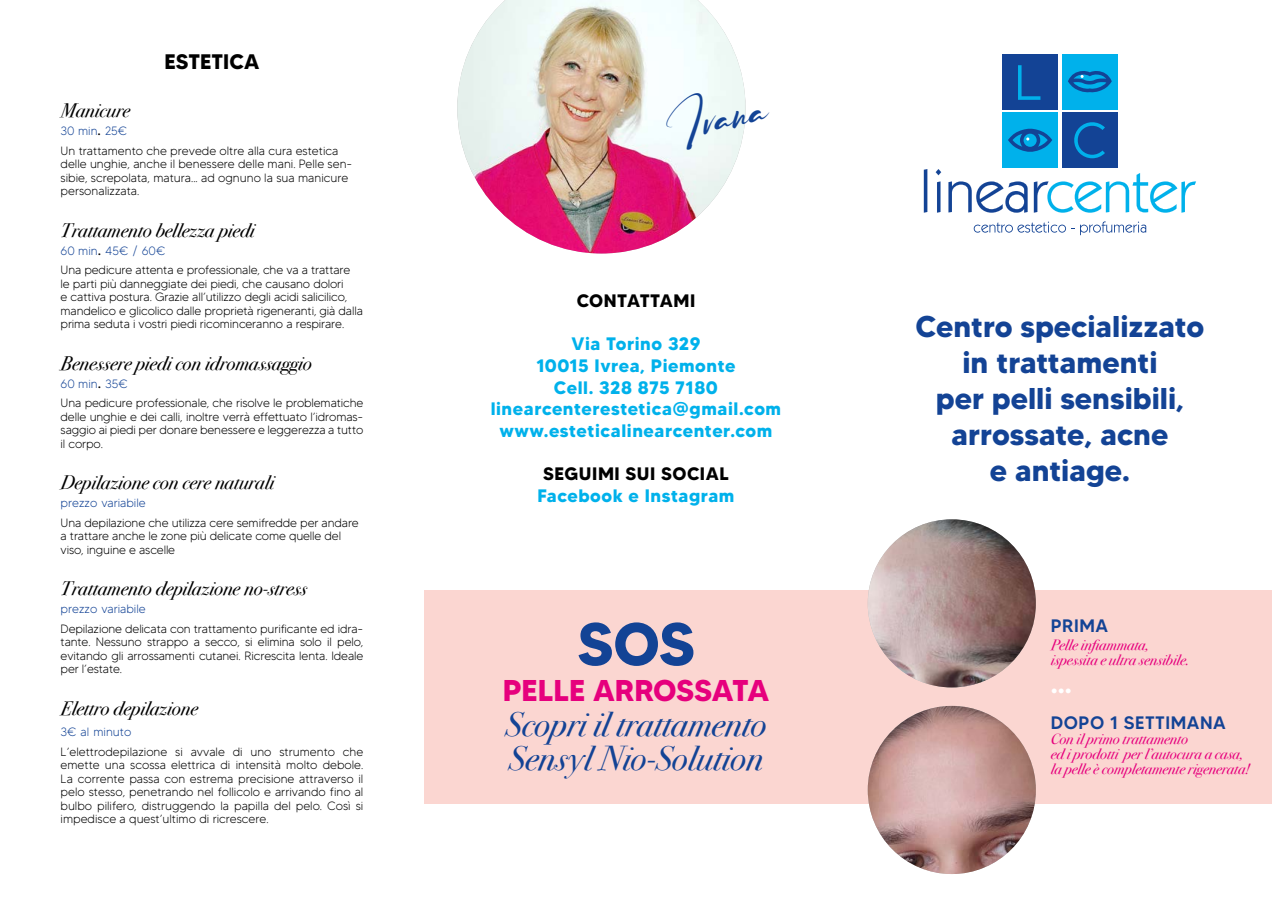
<style>
.page{position:relative;width:1272px;height:902px;background:#fff}
.page>*{position:absolute;margin:0;border:0;box-sizing:border-box;transform-origin:0 0}
.t1{font:700 60px "MADETOMMY";color:#134395}
.t2{font:36.45px "Ruthligos";color:#134395}
.t3{font:italic 34.5px/34.5px "Bodoni Svty Two ITCTT";color:#134395}
.t4{font:700 30px/36px "MADETOMMY";color:#134395;text-align:center}
.t5{font:700 30px "MADETOMMY";color:#e6007d}
.t6{font:700 27px "MADETOMMY";color:#fff}
.t7{font:700 21px "MADETOMMY";color:#000}
.t8{font:italic 19.5px "Bodoni Svty Two ITCTT";color:#000}
.t9{font:700 18px/21.6px "MADETOMMY";letter-spacing:.03em;color:#00b1eb;text-align:center}
.t10{font:700 18px "MADETOMMY";letter-spacing:.03em;color:#000}
.t11{font:500 18px "MADETOMMY";letter-spacing:.03em;color:#134395}
.t12{font:italic 15px/15px "Bodoni Svty Two ITCTT";color:#e6007d}
.t13{font:300 12px/13.5px "MADETOMMY";letter-spacing:-.01em;color:#000}
.t14{font:300 12px "MADETOMMY";color:#134395}
.s1{color:#134395}
.s2{font-weight:400;font-size:15px}
</style>
<div class="page">
<div style="left:1062px;top:54px;width:55px;height:55px;background:#00b1eb"></div>
<svg style="left:1068px;top:71px;width:43px;height:21px"></svg>
<div style="left:1002px;top:112px;width:55px;height:56px;background:#00b1eb"></div>
<svg style="left:1008px;top:128px;width:44px;height:24px"></svg>
<div style="left:1002px;top:54px;width:55px;height:55px;background:#134395"></div>
<svg style="left:1018px;top:65px;width:22px;height:35px"></svg>
<div style="left:1062px;top:112px;width:55px;height:56px;background:#134395"></div>
<svg style="left:1074px;top:122px;width:30px;height:36px"></svg>
<svg style="left:973px;top:221px;width:173px;height:14px"></svg>
<svg style="left:923px;top:169px;width:4px;height:44px"></svg>
<svg style="left:935px;top:169px;width:6px;height:44px"></svg>
<svg style="left:948px;top:181px;width:79px;height:32px"></svg>
<svg style="left:1033px;top:173px;width:163px;height:40px"></svg>
<div style="left:425px;top:590px;width:846px;height:213px;background:#fbd6d1"></div>
<img style="left:867px;top:519px;width:168px;height:168px;border-radius:84px">
<img style="left:867px;top:705px;width:168px;height:168px;border-radius:84px">
<img style="left:457px;top:0;width:288px;height:253px">
<h3 class="t7" style="left:165px;top:48px;width:96px">ESTETICA</h3>
<h3 class="t8" style="left:61px;top:94px;width:71px">Manicure</h3>
<p class="t13" style="left:61px;top:121px;width:279px;line-height:19.5px"><span class="s1">30 min</span><span class="s2">.</span> <span class="s1">25€<br></span>Un trattamento che prevede oltre alla cura estetica</p>
<p class="t13" style="left:61px;top:157px;width:293px">delle unghie, anche il benessere delle mani. Pelle sen&shy;sibie, screpolata, matura... ad ognuno la sua manicure personalizzata.</p>
<h3 class="t8" style="left:61px;top:213px;width:195px">Trattamento bellezza piedi</h3>
<p class="t13" style="left:61px;top:240px;width:291px;line-height:19.5px"><span class="s1">60 min</span><span class="s2">.</span> <span class="s1">45€ / 60€<br></span>Una pedicure attenta e professionale, che va a trattare</p>
<p class="t13" style="left:61px;top:276px;width:304px">le parti più danneggiate dei piedi, che causano dolori<br>e cattiva postura. Grazie all’utilizzo degli acidi salicilico, mandelico e glicolico dalle proprietà rigeneranti, già dalla prima seduta i vostri piedi ricominceranno a respirare.</p>
<h3 class="t8" style="left:61px;top:346px;width:253px">Benessere piedi con idromassaggio</h3>
<p class="t13" style="left:61px;top:373px;width:304px;line-height:19.5px"><span class="s1">60 min</span><span class="s2">.</span> <span class="s1">35€<br></span>Una pedicure professionale, che risolve le problematiche</p>
<p class="t13" style="left:61px;top:409px;width:304px;text-align:justify">delle unghie e dei calli, inoltre verrà effettuato l’idromas&shy;saggio ai piedi per donare benessere e leggerezza a tutto il corpo.</p>
<h3 class="t8" style="left:61px;top:465px;width:215px">Depilazione con cere naturali</h3>
<p class="t14" style="left:61px;top:495px;width:87px">prezzo variabile</p>
<p class="t13" style="left:61px;top:515px;width:300px">Una depilazione che utilizza cere semifredde per andare a trattare anche le zone più delicate come quelle del viso, inguine e ascelle</p>
<h3 class="t8" style="left:61px;top:571px;width:248px">Trattamento depilazione no-stress</h3>
<p class="t14" style="left:61px;top:601px;width:87px">prezzo variabile</p>
<p class="t13" style="left:61px;top:621px;width:304px;text-align:justify">Depilazione delicata con trattamento purificante ed idra&shy;tante. Nessuno strappo a secco, si elimina solo il pelo, evitando gli arrossamenti cutanei. Ricrescita lenta. Ideale per l’estate.</p>
<h3 class="t8" style="left:61px;top:691px;width:139px">Elettro depilazione</h3>
<p class="t14" style="left:61px;top:724px;width:72px">3€ al minuto</p>
<p class="t13" style="left:61px;top:744px;width:304px;text-align:justify">L’elettrodepilazione si avvale di uno strumento che emette una scossa elettrica di intensità molto debole.<br>La corrente passa con estrema precisione attraverso il pelo stesso, penetrando nel follicolo e arrivando fino al bulbo pilifero, distruggendo la papilla del pelo. Così si impedisce a quest’ultimo di ricrescere.</p>
<h2 class="t2" style="left:678px;top:106px;width:89px;rotate:-11deg">Ivana</h2>
<h3 class="t10" style="left:576px;top:290px;width:120px">CONTATTAMI</h3>
<h3 class="t9" style="left:491px;top:333px;width:292px">Via Torino 329<br>10015 Ivrea, Piemonte<br>Cell. 328 875 7180 linearcenterestetica@gmail.com www.esteticalinearcenter.com</h3>
<h3 class="t10" style="left:543px;top:462px;width:187px">SEGUIMI SUI SOCIAL</h3>
<h3 class="t9" style="left:537px;top:484px;width:199px">Facebook e Instagram</h3>
<h1 class="t1" style="left:577px;top:606px;width:119px">SOS</h1>
<h3 class="t5" style="left:502px;top:672px;width:268px">PELLE ARROSSATA</h3>
<h3 class="t3" style="left:505px;top:704px;width:262px">Scopri il trattamento<br>Sensyl Nio-Solution</h3>
<h3 class="t4" style="left:915px;top:308px;width:290px">Centro specializzato in trattamenti<br>per pelli sensibili, arrossate, acne<br>e antiage.</h3>
<h3 class="t11" style="left:1050px;top:614px;width:59px">PRIMA</h3>
<p class="t12" style="left:1050px;top:636px;width:140px">Pelle infiammata, ispessita e ultra sensibile.</p>
<h3 class="t6" style="left:1050px;top:666px;width:23px">...</h3>
<h3 class="t11" style="left:1050px;top:711px;width:176px">DOPO 1 SETTIMANA</h3>
<p class="t12" style="left:1050px;top:730px;width:200px">Con il primo trattamento<br>ed i prodotti per l’autocura a casa, la pelle è completamente rigenerata!</p>
</div>
